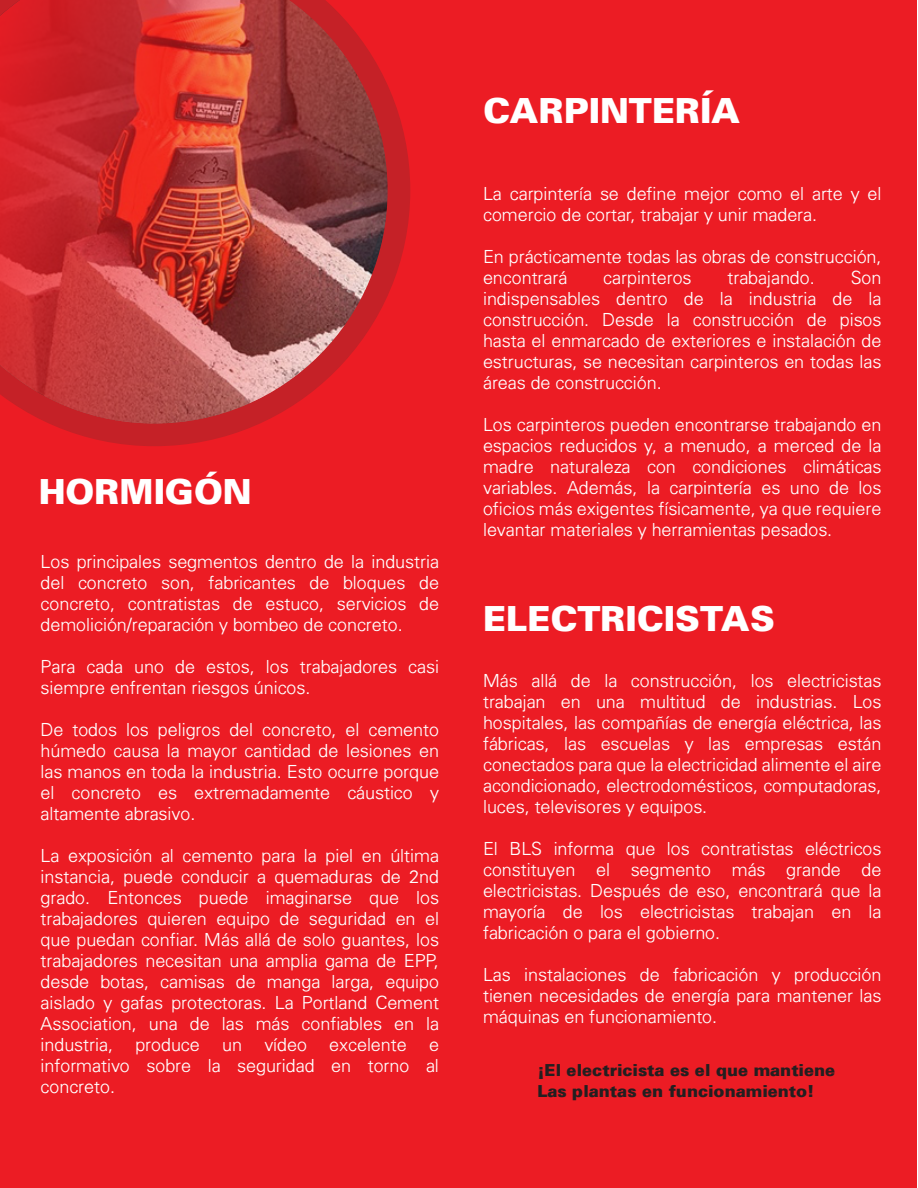
<style>
.page{position:relative;width:918px;height:1188px;background:#fff}
.page>*{position:absolute;margin:0;border:0;box-sizing:border-box;transform-origin:0 0}
.t1{font:900 34.5px "Univers";color:#fff}
.t2{font:300 18px/21px "Univers";color:#fff;text-align:justify}
.t3{font:900 16.5px/21px "Univers";color:#231f20}
</style>
<div class="page">
<div style="left:0;top:0;width:916px;height:1188px;background:#ec1c24"></div>
<svg style="left:51px;top:86px;width:359px;height:360px"></svg>
<img style="left:0;top:0;width:388px;height:424px">
<h1 class="t1" style="left:39px;top:469px;width:215px">HORMIGÓN</h1>
<p class="t2" style="left:41px;top:551px;width:400px">Los principales segmentos dentro de la industria del concreto son, fabricantes de bloques de concreto, contratistas de estuco, servicios de demolición/reparación y bombeo de concreto.</p>
<p class="t2" style="left:41px;top:656px;width:400px">Para cada uno de estos, los trabajadores casi siempre enfrentan riesgos únicos.</p>
<p class="t2" style="left:41px;top:719px;width:400px">De todos los peligros del concreto, el cemento húmedo causa la mayor cantidad de lesiones en las manos en toda la industria. Esto ocurre porque el concreto es extremadamente cáustico y altamente abrasivo.</p>
<p class="t2" style="left:41px;top:845px;width:400px">La exposición al cemento para la piel en última instancia, puede conducir a quemaduras de 2nd grado. Entonces puede imaginarse que los trabajadores quieren equipo de seguridad en el que puedan confiar. Más allá de solo guantes, los trabajadores necesitan una amplia gama de EPP, desde botas, camisas de manga larga, equipo aislado y gafas protectoras. La Portland Cement Association, una de las más confiables en la industria, produce un vídeo excelente e informativo sobre la seguridad en torno al concreto.</p>
<h1 class="t1" style="left:483px;top:88px;width:259px">CARPINTERÍA</h1>
<p class="t2" style="left:483px;top:183px;width:400px">La carpintería se define mejor como el arte y el comercio de cortar, trabajar y unir madera.</p>
<p class="t2" style="left:483px;top:246px;width:400px">En prácticamente todas las obras de construcción, encontrará</p>
<p class="t2" style="left:483px;top:267px;width:400px;text-indent:368px">Son indispensables dentro de la industria de la construcción. Desde la construcción de pisos hasta el enmarcado de exteriores e instalación de estructuras, se necesitan carpinteros en todas las áreas de construcción.</p>
<p class="t2" style="left:483px;top:414px;width:400px">Los carpinteros pueden encontrarse trabajando en espacios reducidos y, a menudo, a merced de la madre naturaleza con condiciones climáticas variables. Además, la carpintería es uno de los oficios más exigentes físicamente, ya que requiere levantar materiales y herramientas pesados.</p>
<p class="t2" style="left:603px;top:267px;width:90px">carpinteros</p>
<p class="t2" style="left:727px;top:267px;width:89px">trabajando.</p>
<h1 class="t1" style="left:483px;top:596px;width:294px">ELECTRICISTAS</h1>
<p class="t2" style="left:483px;top:669px;width:400px">Más allá de la construcción, los electricistas trabajan en una multitud de industrias. Los hospitales, las compañías de energía eléctrica, las fábricas, las escuelas y las empresas están conectados para que la electricidad alimente el aire acondicionado, electrodomésticos, computadoras, luces, televisores y equipos.</p>
<p class="t2" style="left:483px;top:837px;width:400px">El BLS informa que los contratistas eléctricos constituyen el segmento más grande de electricistas. Después de eso, encontrará que la mayoría de los electricistas trabajan en la fabricación o para el gobierno.</p>
<p class="t2" style="left:483px;top:963px;width:400px">Las instalaciones de fabricación y producción tienen necesidades de energía para mantener las máquinas en funcionamiento.</p>
<p class="t3" style="left:537px;top:1058px;width:300px">¡El electricista es el que mantiene<br>Las plantas en funcionamiento!</p>
</div>
